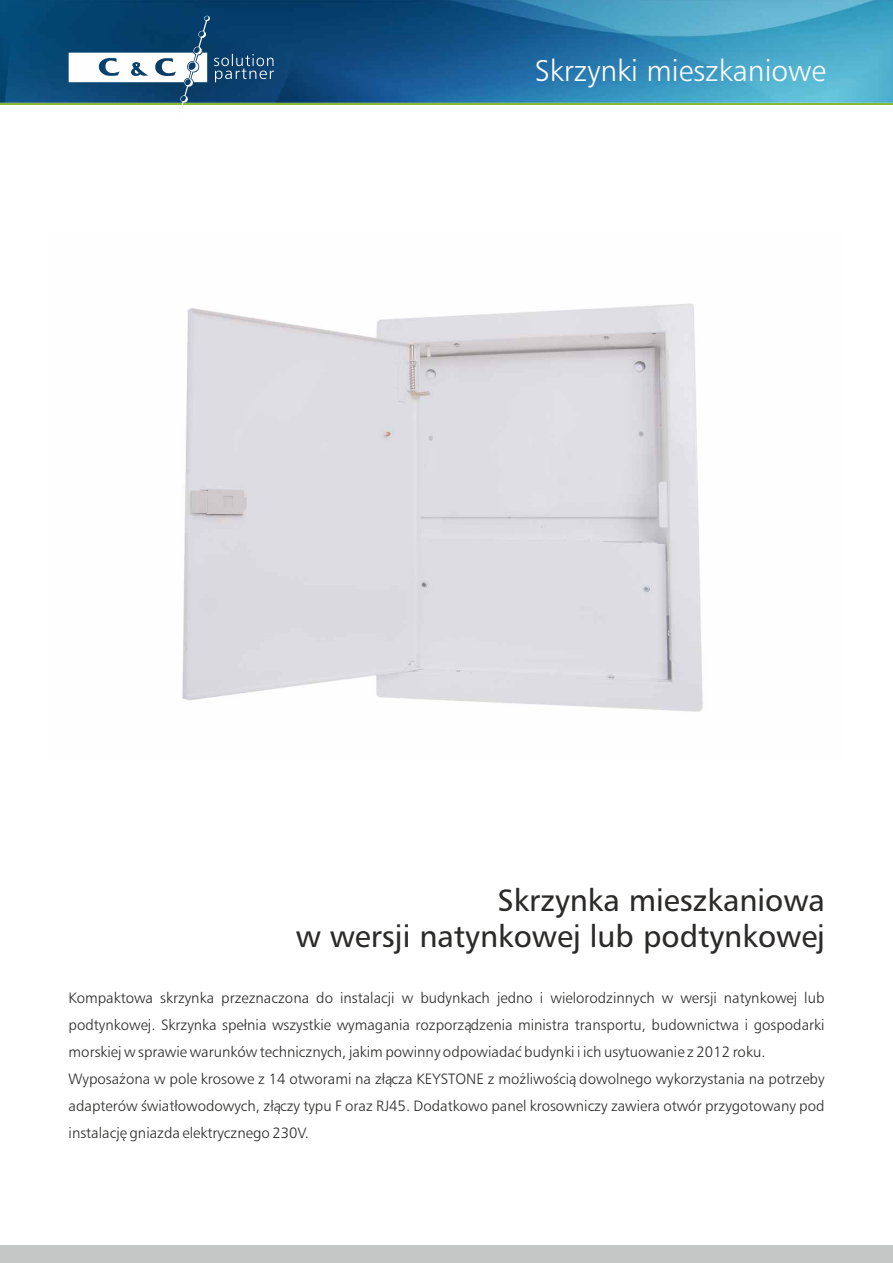
<style>
.page{position:relative;width:893px;height:1263px;background:#fff}
.page>*{position:absolute;margin:0;border:0;box-sizing:border-box;transform-origin:0 0}
.t1{font:31.05px/36px "Humanist 777 AT";color:#2b2a29;text-align:right}
.t2{font:30.15px "Humanist 777 Lt AT";color:#fefefe}
.t3{font:15px/27px "Humanist 777 Lt AT";color:#2b2a29}
</style>
<div class="page">
<svg style="left:0;top:102px;width:893px;height:3px;background:#73b060"></svg>
<img style="left:0;top:0;width:893px;height:102px">
<svg style="left:69px;top:16px;width:205px;height:89px"></svg>
<div style="left:0;top:1245px;width:893px;height:18px;background:#c5c6c6"></div>
<img style="left:182px;top:303px;width:521px;height:409px">
<h2 class="t2" style="left:535px;top:58px;width:293px">Skrzynki mieszkaniowe</h2>
<h1 class="t1" style="left:296px;top:885px;width:531px">Skrzynka mieszkaniowa<br>w wersji natynkowej lub podtynkowej</h1>
<p class="t3" style="left:69px;top:986px;width:757px">Kompaktowa skrzynka przeznaczona do instalacji w budynkach jedno i wielorodzinnych w wersji natynkowej lub podtynkowej. Skrzynka spełnia wszystkie wymagania rozporządzenia ministra transportu, budownictwa i gospodarki morskiej w sprawie warunków technicznych, jakim powinny odpowiadać budynki i ich usytuowanie z 2012 roku.<br>Wyposażona w pole krosowe z 14 otworami na złącza KEYSTONE z możliwością dowolnego wykorzystania na potrzeby adapterów światłowodowych, złączy typu F oraz RJ45. Dodatkowo panel krosowniczy zawiera otwór przygotowany pod instalację gniazda elektrycznego 230V.</p>
</div>
